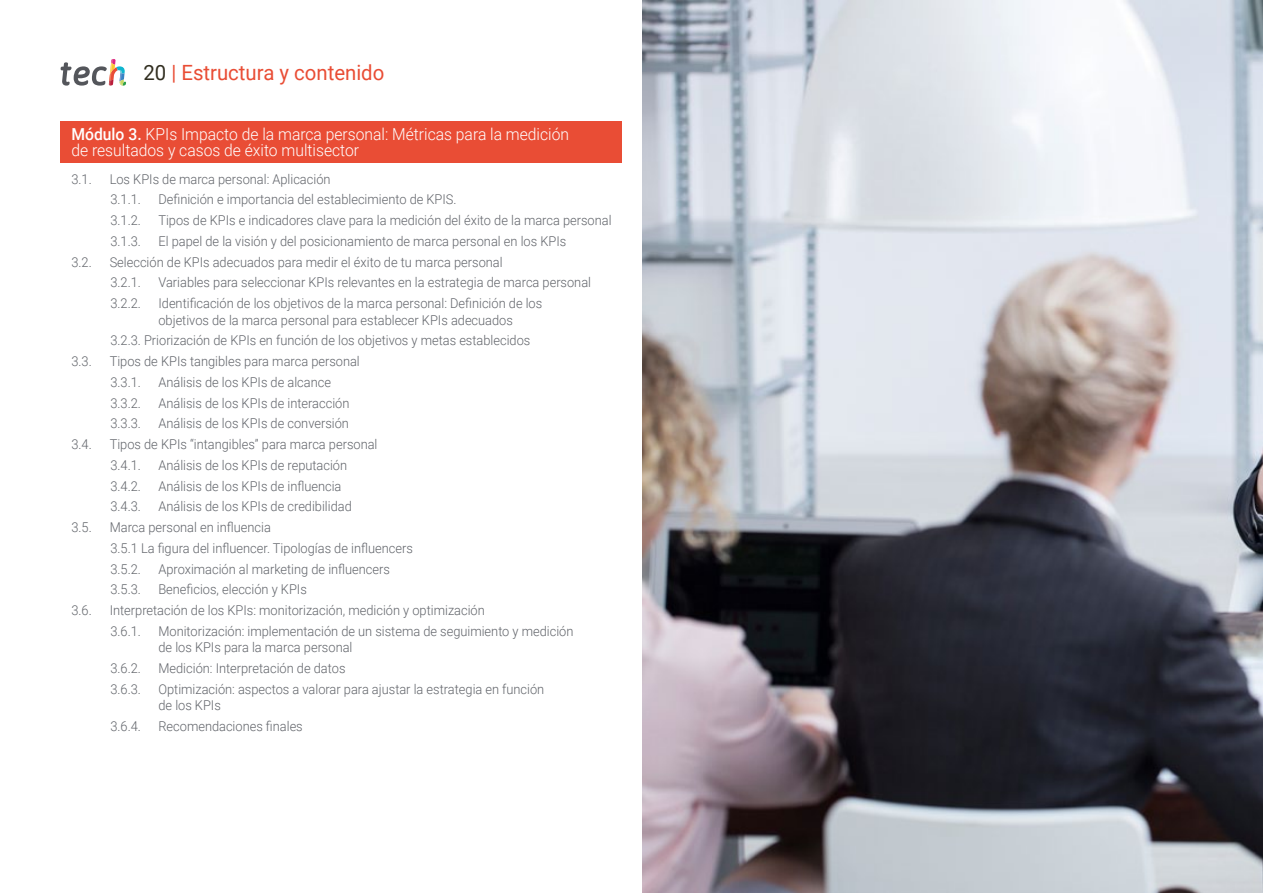
<style>
.page{position:relative;width:1263px;height:893px;background:#fff}
.page>*{position:absolute;margin:0;border:0;box-sizing:border-box;transform-origin:0 0}
.t1{font:21px "Roboto";color:#e94d35}
.t2{font:300 16.5px/16.5px "Roboto";color:#fff;scale:.95 1}
.t3{font:300 13.5px/20.7px "Roboto";color:#61646a;scale:.95 1}
.s1{color:#312e20}
.s2{font-weight:500}
</style>
<div class="page">
<img style="left:642px;top:0;width:621px;height:893px">
<svg style="left:61px;top:59px;width:65px;height:27px"></svg>
<div style="left:60px;top:121px;width:562px;height:42px;background:#e94d35"></div>
<h1 class="t1" style="left:144px;top:57px;width:242px"><span class="s1">20</span> | Estructura y contenido</h1>
<p class="t2" style="left:71px;top:125px;width:525px"><span class="s2">Módulo 3.</span> KPIs Impacto de la marca personal: Métricas para la medición de resultados y casos de éxito multisector</p>
<p class="t3" style="left:71px;top:168px;width:23px">3.1.</p>
<p class="t3" style="left:110px;top:168px;width:234px">Los KPIs de marca personal: Aplicación<br>3.1.1.</p>
<p class="t3" style="left:158px;top:189px;width:315px">Definición e importancia del establecimiento de KPIS.</p>
<p class="t3" style="left:110px;top:209px;width:34px">3.1.2.</p>
<p class="t3" style="left:158px;top:209px;width:478px">Tipos de KPIs e indicadores clave para la medición del éxito de la marca personal</p>
<p class="t3" style="left:110px;top:230px;width:34px">3.1.3.</p>
<p class="t3" style="left:158px;top:230px;width:431px">El papel de la visión y del posicionamiento de marca personal en los KPIs</p>
<p class="t3" style="left:71px;top:251px;width:23px">3.2.</p>
<p class="t3" style="left:110px;top:251px;width:415px">Selección de KPIs adecuados para medir el éxito de tu marca personal<br>3.2.1.</p>
<p class="t3" style="left:158px;top:272px;width:457px">Variables para seleccionar KPIs relevantes en la estrategia de marca personal</p>
<p class="t3" style="left:110px;top:292px;width:34px">3.2.2.</p>
<p class="t3" style="left:158px;top:295px;width:405px;line-height:16.5px">Identificación de los objetivos de la marca personal: Definición de los objetivos de la marca personal para establecer KPIs adecuados</p>
<p class="t3" style="left:110px;top:330px;width:443px">3.2.3. Priorización de KPIs en función de los objetivos y metas establecidos</p>
<p class="t3" style="left:71px;top:350px;width:23px">3.3.</p>
<p class="t3" style="left:110px;top:350px;width:265px">Tipos de KPIs tangibles para marca personal<br>3.3.1.</p>
<p class="t3" style="left:158px;top:371px;width:183px">Análisis de los KPIs de alcance</p>
<p class="t3" style="left:110px;top:392px;width:34px">3.3.2.</p>
<p class="t3" style="left:158px;top:392px;width:203px">Análisis de los KPIs de interacción</p>
<p class="t3" style="left:110px;top:413px;width:34px">3.3.3.</p>
<p class="t3" style="left:158px;top:413px;width:202px">Análisis de los KPIs de conversión</p>
<p class="t3" style="left:71px;top:433px;width:23px">3.4.</p>
<p class="t3" style="left:110px;top:433px;width:283px">Tipos de KPIs “intangibles” para marca personal<br>3.4.1.</p>
<p class="t3" style="left:158px;top:454px;width:200px">Análisis de los KPIs de reputación</p>
<p class="t3" style="left:110px;top:475px;width:34px">3.4.2.</p>
<p class="t3" style="left:158px;top:475px;width:194px">Análisis de los KPIs de influencia</p>
<p class="t3" style="left:110px;top:496px;width:34px">3.4.3.</p>
<p class="t3" style="left:158px;top:496px;width:205px">Análisis de los KPIs de credibilidad</p>
<p class="t3" style="left:71px;top:516px;width:23px">3.5.</p>
<p class="t3" style="left:110px;top:516px;width:321px">Marca personal en influencia<br>3.5.1 La figura del influencer. Tipologías de influencers<br>3.5.2.</p>
<p class="t3" style="left:158px;top:558px;width:245px">Aproximación al marketing de influencers</p>
<p class="t3" style="left:110px;top:579px;width:34px">3.5.3.</p>
<p class="t3" style="left:158px;top:579px;width:158px">Beneficios, elección y KPIs</p>
<p class="t3" style="left:71px;top:599px;width:23px">3.6.</p>
<p class="t3" style="left:110px;top:599px;width:396px">Interpretación de los KPIs: monitorización, medición y optimización<br>3.6.1.</p>
<p class="t3" style="left:158px;top:622px;width:438px;line-height:16.5px">Monitorización: implementación de un sistema de seguimiento y medición de los KPIs para la marca personal</p>
<p class="t3" style="left:110px;top:657px;width:34px">3.6.2.</p>
<p class="t3" style="left:158px;top:657px;width:198px">Medición: Interpretación de datos</p>
<p class="t3" style="left:110px;top:678px;width:34px">3.6.3.</p>
<p class="t3" style="left:158px;top:680px;width:408px;line-height:16.5px">Optimización: aspectos a valorar para ajustar la estrategia en función de los KPIs</p>
<p class="t3" style="left:110px;top:715px;width:34px">3.6.4.</p>
<p class="t3" style="left:158px;top:715px;width:153px">Recomendaciones finales</p>
</div>
